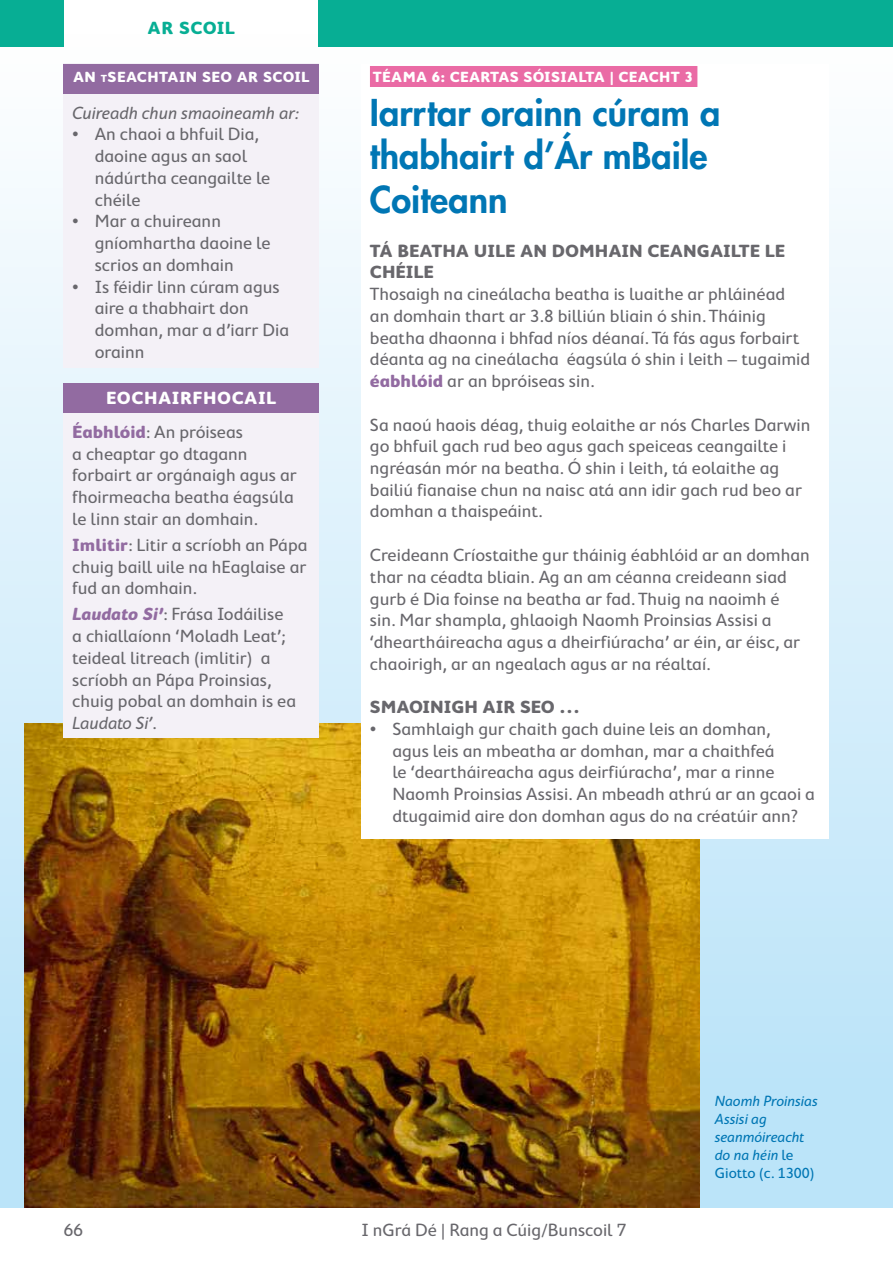
<style>
.page{position:relative;width:893px;height:1263px;background:#fff}
.page>*{position:absolute;margin:0;border:0;box-sizing:border-box;transform-origin:0 0}
.t1{font:800 36px/43.5px "Futura";color:#0076b4}
.t2{font:18px/21.8px "Cambridge Round";color:#68676c}
.t3{font:700 18px/21.8px "Cambridge Round";color:#68676c}
.t4{font:italic 18px "Cambridge Round";color:#68676c}
.t5{font:700 18px "Cambridge Round";letter-spacing:.03em;color:#fff}
.t6{font:700 18px "Cambridge Round";letter-spacing:.03em;color:#07ae94}
.t7{font:italic 15px/18px "Cambridge Round";color:#0076b4}
.t8{font:700 15px "Cambridge Round";letter-spacing:.025em;color:#fff}
.s1{font-size:10.5px}
.s2{font-weight:700;color:#926ba1}
.s3{font-weight:700;font-style:italic;color:#926ba1}
.s4{font-style:italic}
.s5{font-style:normal}
</style>
<div class="page">
<div style="left:0;top:34px;width:893px;height:1174px;background:linear-gradient(to bottom,#feffff,#b4dff5)"></div>
<div style="left:0;top:0;width:64px;height:47px;background:#07ae94"></div>
<div style="left:319px;top:0;width:574px;height:47px;background:#07ae94"></div>
<img style="left:25px;top:723px;width:674px;height:485px">
<div style="left:361px;top:64px;width:468px;height:774px;background:#fff"></div>
<div style="left:370px;top:66px;width:327px;height:21px;background:#ea6ba5"></div>
<div style="left:64px;top:64px;width:255px;height:304px;background:#f4f1f7"></div>
<div style="left:64px;top:383px;width:255px;height:355px;background:#f4f1f7"></div>
<div style="left:64px;top:383px;width:255px;height:30px;background:#926ba1"></div>
<div style="left:64px;top:64px;width:255px;height:30px;background:#926ba1"></div>
<p class="t6" style="left:148px;top:17px;width:89px">AR SCOIL</p>
<p class="t8" style="left:73px;top:69px;width:238px">AN <span class="s1">t</span>SEACHTAIN SEO AR SCOIL</p>
<p class="t4" style="left:72px;top:102px;width:228px">Cuireadh chun smaoineamh ar:</p>
<p class="t2" style="left:95px;top:123px;width:177px;text-indent:-22px">• An chaoi a bhfuil Dia, daoine agus an saol nádúrtha ceangailte le chéile</p>
<p class="t2" style="left:95px;top:210px;width:177px;text-indent:-22px">• Mar a chuireann gníomhartha daoine le scrios an domhain</p>
<p class="t2" style="left:95px;top:275px;width:196px;text-indent:-22px">• Is féidir linn cúram agus aire a thabhairt don domhan, mar a d’iarr Dia orainn</p>
<p class="t5" style="left:106px;top:387px;width:172px">EOCHAIRFHOCAIL</p>
<p class="t2" style="left:72px;top:421px;width:226px"><span class="s2">Éabhlóid</span>: An próiseas<br>a cheaptar go dtagann forbairt ar orgánaigh agus ar fhoirmeacha beatha éagsúla le linn stair an domhain.</p>
<p class="t2" style="left:72px;top:534px;width:237px;text-align:justify"><span class="s2">Imlitir</span>: Litir a scríobh an Pápa chuig baill uile na hEaglaise ar fud an domhain.</p>
<p class="t2" style="left:72px;top:603px;width:225px"><span class="s3">Laudato Si’</span>: Frása Iodáilise a chiallaíonn ‘Moladh Leat’; teideal litreach (imlitir) a scríobh an Pápa Proinsias, chuig pobal an domhain is ea<br><span class="s4">Laudato Si’</span>.</p>
<p class="t8" style="left:373px;top:69px;width:321px">TÉAMA 6: CEARTAS SÓISIALTA | CEACHT 3</p>
<h1 class="t1" style="left:370px;top:90px;width:352px">Iarrtar orainn cúram a thabhairt d’Ár mBaile<br>Coiteann</h1>
<p class="t3" style="left:370px;top:239px;width:417px">TÁ BEATHA UILE AN DOMHAIN CEANGAILTE LE<br>CHÉILE</p>
<p class="t2" style="left:370px;top:283px;width:442px">Thosaigh na cineálacha beatha is luaithe ar phláinéad<br>an domhain thart ar 3.8 billiún bliain ó shin. Tháinig beatha dhaonna i bhfad níos déanaí. Tá fás agus forbairt déanta ag na cineálacha éagsúla ó shin i leith – tugaimid <span class="s2">éabhlóid</span> ar an bpróiseas sin.</p>
<p class="t2" style="left:370px;top:413px;width:442px">Sa naoú haois déag, thuig eolaithe ar nós Charles Darwin go bhfuil gach rud beo agus gach speiceas ceangailte i ngréasán mór na beatha. Ó shin i leith, tá eolaithe ag bailiú fianaise chun na naisc atá ann idir gach rud beo ar domhan a thaispeáint.</p>
<p class="t2" style="left:370px;top:544px;width:442px">Creideann Críostaithe gur tháinig éabhlóid ar an domhan thar na céadta bliain. Ag an am céanna creideann siad gurb é Dia foinse na beatha ar fad. Thuig na naoimh é<br>sin. Mar shampla, ghlaoigh Naomh Proinsias Assisi a ‘dheartháireacha agus a dheirfiúracha’ ar éin, ar éisc, ar chaoirigh, ar an ngealach agus ar na réaltaí.</p>
<p class="t3" style="left:370px;top:696px;width:211px">SMAOINIGH AIR SEO …</p>
<p class="t2" style="left:392px;top:718px;width:424px;text-indent:-22px">• Samhlaigh gur chaith gach duine leis an domhan,<br>agus leis an mbeatha ar domhan, mar a chaithfeá<br>le ‘deartháireacha agus deirfiúracha’, mar a rinne Naomh Proinsias Assisi. An mbeadh athrú ar an gcaoi a dtugaimid aire don domhan agus do na créatúir ann?</p>
<p class="t7" style="left:715px;top:1092px;width:104px">Naomh Proinsias<br>Assisi ag seanmóireacht do na héin <span class="s5">le<br>Giotto (c. 1300)</span></p>
<p class="t2" style="left:64px;top:1219px;width:21px">66</p>
<p class="t2" style="left:361px;top:1219px;width:266px">I nGrá Dé | Rang a Cúig/Bunscoil 7</p>
</div>
